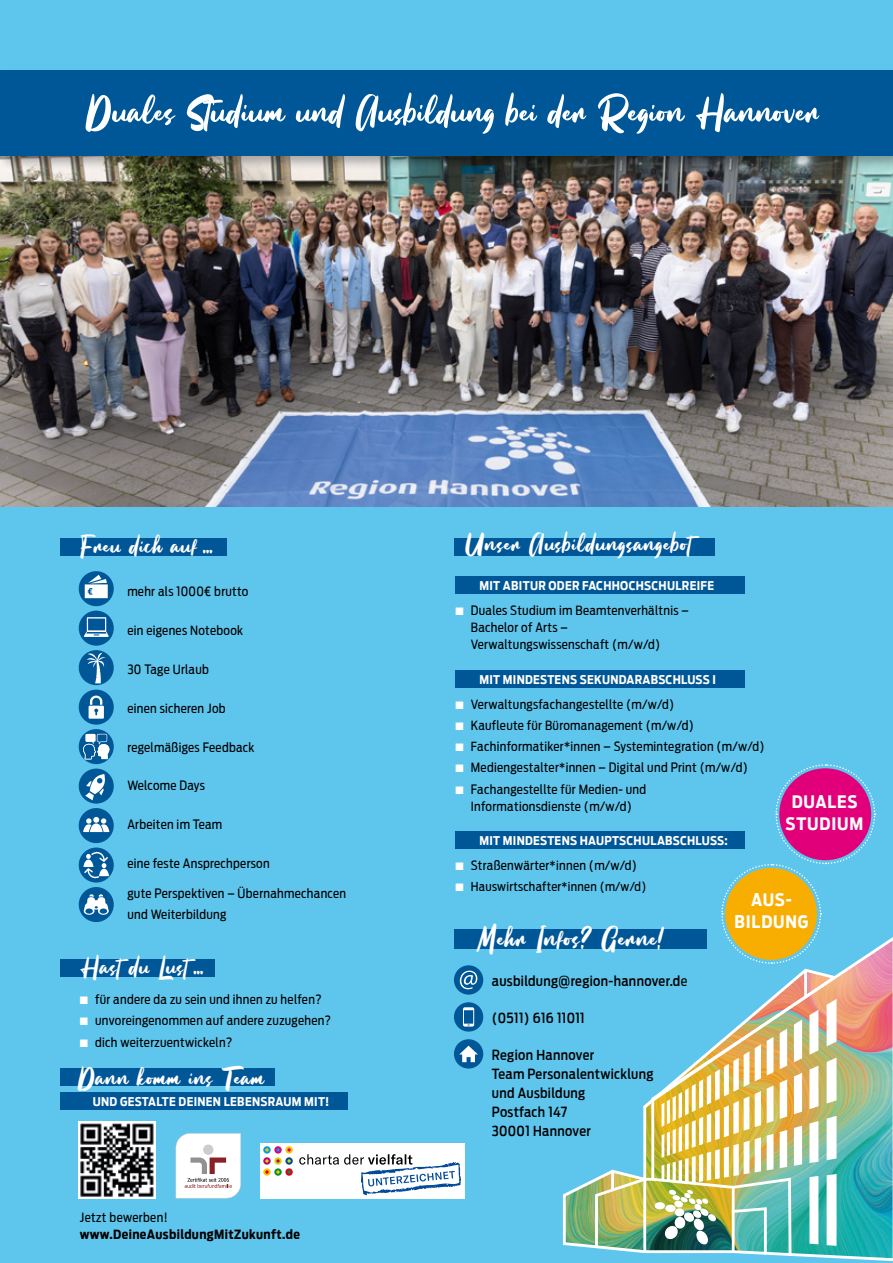
<style>
.page{position:relative;width:893px;height:1263px;background:#5ec5ed}
.page>*{position:absolute;margin:0;border:0;box-sizing:border-box;transform-origin:0 0}
.t1{font:54px "Beattingvile";letter-spacing:.01em;color:#fff}
.t2{font:39.6px "Beattingvile";letter-spacing:.025em;color:#fff}
.t3{font:35.55px "Beattingvile";letter-spacing:.025em;color:#fff}
.t4{font:700 17.25px/21.9px "Antenna Cond";letter-spacing:.05em;color:#fff;text-align:center}
.t5{font:500 13.8px/18.9px "Antenna Cond";letter-spacing:.025em;color:#000}
.t6{font:12.75px/17px "Antenna Cond";letter-spacing:.025em;color:#000}
.t7{font:700 12.75px "Antenna Cond";letter-spacing:.03em;color:#000}
.t8{font:12.3px "Antenna Cond";letter-spacing:.025em;color:#000}
.t9{font:700 12px "Antenna Cond";letter-spacing:.025em;color:#fff}
.s1{color:#fff}
.s2{font-size:12.3px}
.s3{font-weight:400}
</style>
<div class="page">
<img style="left:0;top:171px;width:893px;height:335px">
<svg style="left:562px;top:1179px;width:329px;height:82px"></svg>
<img style="left:650px;top:938px;width:241px;height:319px">
<svg style="left:891px;top:937px;width:2px;height:325px"></svg>
<img style="left:594px;top:764px;width:282px;height:492px">
<div style="left:725px;top:868px;width:92px;height:92px;background:#f8ae00;border-radius:50%"></div>
<div style="left:0;top:68px;width:893px;height:103px;background:#000;opacity:.3"></div>
<div style="left:0;top:71px;width:893px;height:85px;background:#005798"></div>
<div style="left:60px;top:959px;width:154px;height:17px;background:#005798"></div>
<svg style="left:454px;top:965px;width:29px;height:30px"></svg>
<svg style="left:454px;top:1002px;width:29px;height:29px"></svg>
<svg style="left:454px;top:1039px;width:29px;height:29px"></svg>
<div style="left:454px;top:929px;width:252px;height:20px;background:#005798"></div>
<div style="left:455px;top:576px;width:290px;height:18px;background:#005798"></div>
<div style="left:455px;top:670px;width:290px;height:17px;background:#005798"></div>
<div style="left:455px;top:831px;width:290px;height:18px;background:#005798"></div>
<div style="left:455px;top:538px;width:260px;height:17px;background:#005798"></div>
<img style="left:79px;top:1121px;width:76px;height:77px">
<div style="left:60px;top:1068px;width:215px;height:18px;background:#005798"></div>
<div style="left:60px;top:1092px;width:288px;height:17px;background:#005798"></div>
<div style="left:260px;top:1143px;width:204px;height:55px;background:#fff"></div>
<svg style="left:263px;top:1146px;width:8px;height:7px"></svg>
<svg style="left:265px;top:1148px;width:4px;height:3px"></svg>
<svg style="left:274px;top:1146px;width:8px;height:7px"></svg>
<svg style="left:276px;top:1148px;width:4px;height:3px"></svg>
<svg style="left:285px;top:1146px;width:8px;height:7px"></svg>
<svg style="left:287px;top:1148px;width:4px;height:3px"></svg>
<svg style="left:263px;top:1157px;width:8px;height:8px"></svg>
<svg style="left:265px;top:1159px;width:4px;height:4px"></svg>
<svg style="left:274px;top:1157px;width:8px;height:8px"></svg>
<svg style="left:276px;top:1159px;width:4px;height:4px"></svg>
<svg style="left:285px;top:1157px;width:8px;height:8px"></svg>
<svg style="left:287px;top:1159px;width:4px;height:4px"></svg>
<svg style="left:263px;top:1168px;width:8px;height:8px"></svg>
<svg style="left:265px;top:1170px;width:4px;height:4px"></svg>
<svg style="left:274px;top:1168px;width:8px;height:8px"></svg>
<svg style="left:276px;top:1170px;width:4px;height:4px"></svg>
<svg style="left:285px;top:1168px;width:8px;height:8px"></svg>
<svg style="left:287px;top:1170px;width:4px;height:4px"></svg>
<svg style="left:299px;top:1154px;width:162px;height:41px"></svg>
<svg style="left:176px;top:1133px;width:65px;height:65px;background:#eceaeb"></svg>
<div style="left:60px;top:538px;width:166px;height:17px;background:#005798"></div>
<div style="left:79px;top:768px;width:35px;height:36px;background:#005798;border-radius:50%"></div>
<svg style="left:85px;top:774px;width:20px;height:26px"></svg>
<div style="left:79px;top:650px;width:35px;height:35px;background:#005798;border-radius:50%"></div>
<svg style="left:87px;top:652px;width:19px;height:31px"></svg>
<svg style="left:79px;top:571px;width:35px;height:35px"></svg>
<svg style="left:85px;top:575px;width:23px;height:23px"></svg>
<svg style="left:79px;top:729px;width:35px;height:35px"></svg>
<svg style="left:83px;top:734px;width:27px;height:25px"></svg>
<div style="left:79px;top:690px;width:35px;height:35px;background:#005798;border-radius:50%"></div>
<svg style="left:89px;top:696px;width:15px;height:23px"></svg>
<div style="left:79px;top:611px;width:35px;height:35px;background:#005798;border-radius:50%"></div>
<svg style="left:84px;top:617px;width:25px;height:20px"></svg>
<div style="left:79px;top:808px;width:35px;height:35px;background:#005798;border-radius:50%"></div>
<svg style="left:83px;top:817px;width:26px;height:15px"></svg>
<div style="left:79px;top:847px;width:35px;height:35px;background:#005798;border-radius:50%"></div>
<svg style="left:83px;top:852px;width:26px;height:26px"></svg>
<div style="left:79px;top:887px;width:35px;height:35px;background:#005798;border-radius:50%"></div>
<svg style="left:84px;top:894px;width:25px;height:21px"></svg>
<h1 class="t1" style="left:85px;top:86px;width:735px">Duales Studium und Ausbildung bei der Region Hannover</h1>
<h3 class="t3" style="left:80px;top:529px;width:133px">Freu dich auf ...</h3>
<p class="t6" style="left:127px;top:583px;width:123px">mehr als 1000€ brutto</p>
<p class="t6" style="left:127px;top:622px;width:117px">ein eigenes Notebook</p>
<p class="t6" style="left:127px;top:661px;width:83px">30 Tage Urlaub</p>
<p class="t6" style="left:127px;top:700px;width:100px">einen sicheren Job</p>
<p class="t6" style="left:127px;top:738px;width:129px">regelmäßiges Feedback</p>
<p class="t6" style="left:127px;top:777px;width:79px">Welcome Days</p>
<p class="t6" style="left:127px;top:816px;width:96px">Arbeiten im Team</p>
<p class="t6" style="left:127px;top:855px;width:144px">eine feste Ansprechperson</p>
<p class="t6" style="left:127px;top:883px;width:220px;line-height:21px">gute Perspektiven – Übernahmechancen und Weiterbildung</p>
<h3 class="t3" style="left:80px;top:950px;width:124px">Hast du Lust ...</h3>
<p class="t6" style="left:80px;top:991px;width:243px"><span class="s1">■</span> für andere da zu sein und ihnen zu helfen?</p>
<p class="t6" style="left:80px;top:1012px;width:253px"><span class="s1">■</span> unvoreingenommen auf andere zuzugehen?</p>
<p class="t6" style="left:80px;top:1033px;width:154px"><span class="s1">■</span> dich weiterzuentwickeln?</p>
<h3 class="t3" style="left:78px;top:1060px;width:188px">Dann komm ins Team</h3>
<p class="t9" style="left:93px;top:1094px;width:238px">UND GESTALTE DEINEN LEBENSRAUM MIT!</p>
<p class="t6" style="left:80px;top:1209px;width:89px">Jetzt bewerben!</p>
<p class="t7" style="left:80px;top:1226px;width:222px">www.DeineAusbildungMitZukunft.de</p>
<h3 class="t3" style="left:465px;top:526px;width:227px">Unser Ausbildungsangebot</h3>
<p class="t9" style="left:479px;top:578px;width:236px">MIT ABITUR ODER FACHHOCHSCHULREIFE</p>
<p class="t6" style="left:471px;top:602px;width:220px;text-indent:-15px"><span class="s1">■</span> Duales Studium im Beamtenverhältnis –<br>Bachelor of Arts –<br>Verwaltungswissenschaft (m/w/d)</p>
<p class="t9" style="left:479px;top:672px;width:238px">MIT MINDESTENS SEKUNDARABSCHLUSS I</p>
<p class="t6" style="left:455px;top:695px;width:220px"><span class="s1">■</span> Verwaltungsfachangestellte (m/w/d)</p>
<p class="t6" style="left:455px;top:717px;width:240px"><span class="s1">■</span> Kaufleute für Büromanagement (m/w/d)</p>
<p class="t6" style="left:455px;top:738px;width:311px"><span class="s1">■</span> <span class="s2">F</span>achinformatiker*innen – Systemintegration (m/w/d)</p>
<p class="t6" style="left:455px;top:759px;width:294px"><span class="s1">■</span> Mediengestalter*innen – Digital und Print (m/w/d)</p>
<p class="t6" style="left:455px;top:780px;width:192px;text-align:center"><span class="s1">■</span> Fachangestellte für Medien- und<br>Informationsdienste (m/w/d)</p>
<p class="t9" style="left:479px;top:833px;width:250px">MIT MINDESTENS HAUPTSCHULABSCHLUSS:</p>
<p class="t6" style="left:455px;top:857px;width:183px"><span class="s1">■</span> Straßenwärter*innen (m/w/d)</p>
<p class="t8" style="left:455px;top:880px;width:192px"><span class="s1">■</span> Hauswirtschafter*innen (m/w/d)</p>
<h3 class="t4" style="left:786px;top:791px;width:79px">DUALES<br>STUDIUM</h3>
<h3 class="t4" style="left:734px;top:889px;width:76px">AUS-<br>BILDUNG</h3>
<h2 class="t2" style="left:476px;top:919px;width:189px">Mehr Infos? Gerne!</h2>
<p class="t5" style="left:492px;top:971px;width:197px">ausbildung@region-hannover.d<span class="s3">e</span></p>
<p class="t5" style="left:492px;top:1008px;width:94px">(0511) 616 11011</p>
<p class="t5" style="left:492px;top:1045px;width:163px">Region Hannover<br>Team Personalentwicklung und Ausbildung<br>Postfach 147<br>30001 Hannover</p>
</div>
